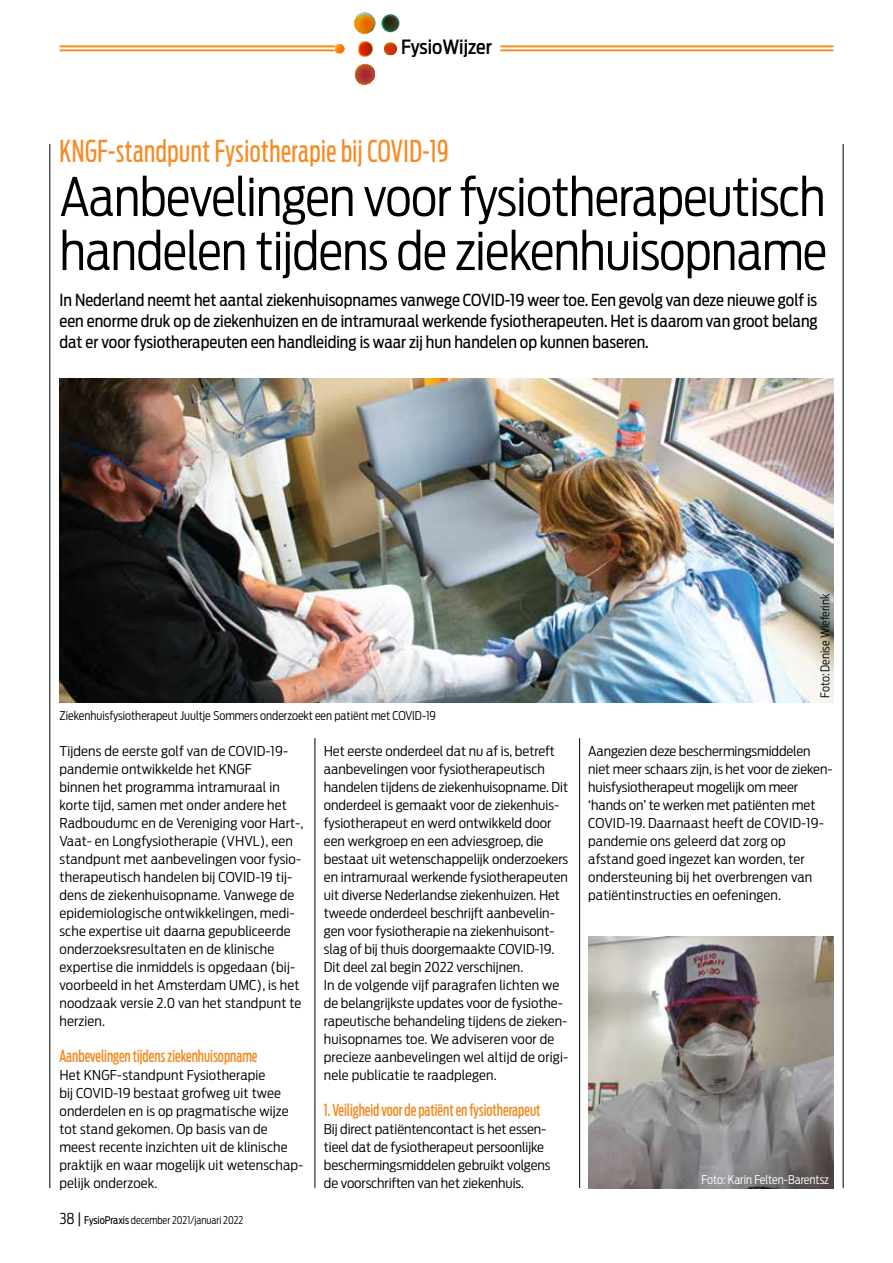
<style>
.page{position:relative;width:893px;height:1263px;background:#fff}
.page>*{position:absolute;margin:0;border:0;box-sizing:border-box;transform-origin:0 0}
.t1{font:300 52.5px/54px "Antenna Cond";letter-spacing:-.015em;color:#000}
.t2{font:30px "Antenna Extra Cond";letter-spacing:.02em;color:#f68b24;scale:.92 1}
.t3{font:500 19.5px "Antenna Cond";color:#000}
.t4{font:16.5px/21px "Antenna Cond";color:#000;text-align:justify}
.t5{font:500 16.5px "Antenna Extra Cond";color:#f68b24;scale:.9 1}
.t6{font:300 13.5px/18px "Antenna Cond";color:#000;scale:1.09 1}
.t7{font:300 12px "Antenna Cond";color:#000}
.t8{font:300 12px "Antenna Cond";color:#fff}
.t9{font:300 10.5px "Antenna Cond";color:#000;scale:.96 1}
.s1{font-size:15px}
.s2{font-weight:400}
</style>
<div class="page">
<hr style="left:843px;top:144px;width:1px;height:1044px;background:#000">
<hr style="left:50px;top:144px;width:1px;height:1044px;background:#000">
<hr style="left:579px;top:738px;width:1px;height:450px;background:#000">
<hr style="left:315px;top:738px;width:1px;height:450px;background:#000">
<img style="left:588px;top:936px;width:245px;height:252px">
<img style="left:60px;top:378px;width:774px;height:324px">
<hr style="left:60px;top:45px;width:773px;height:2px;background:#f68b24">
<hr style="left:60px;top:49px;width:773px;height:2px;background:#f68b24">
<div style="left:336px;top:2px;width:156px;height:63px;background:#fff"></div>
<div style="left:393px;top:42px;width:107px;height:12px;background:#fff"></div>
<svg style="left:358px;top:41px;width:15px;height:16px"></svg>
<svg style="left:384px;top:42px;width:13px;height:13px"></svg>
<svg style="left:384px;top:44px;width:13px;height:11px"></svg>
<svg style="left:381px;top:14px;width:18px;height:18px"></svg>
<svg style="left:354px;top:13px;width:21px;height:21px"></svg>
<svg style="left:354px;top:13px;width:21px;height:21px"></svg>
<svg style="left:335px;top:44px;width:9px;height:10px"></svg>
<svg style="left:355px;top:64px;width:20px;height:21px"></svg>
<h3 class="t3" style="left:401px;top:35px;width:92px">FysioWijzer</h3>
<h2 class="t2" style="left:60px;top:133px;width:424px">KNGF-standpunt Fysiotherapie bij COVID-19</h2>
<h1 class="t1" style="left:60px;top:170px;width:769px">Aanbevelingen voor fysiotherapeutisch handelen tijdens de ziekenhuisopname</h1>
<p class="t4" style="left:60px;top:290px;width:760px">In Nederland neemt het aantal ziekenhuisopnames vanwege COVID-19 weer toe. Een gevolg van deze nieuwe golf is een enorme druk op de ziekenhuizen en de intramuraal werkende fysiotherapeuten. Het is daarom van groot belang dat er voor fysiotherapeuten een handleiding is waar zij hun handelen op kunnen baseren.</p>
<p class="t7" style="left:60px;top:708px;width:378px">Ziekenhuisfysiotherapeut Juultje Sommers onderzoekt een patiënt met COVID-19</p>
<p class="t6" style="left:60px;top:742px;width:225px">Tijdens de eerste golf van de COVID-19- pandemie ontwikkelde het KNGF<br>binnen het programma intramuraal in korte tijd, samen met onder andere het Radboudumc en de Vereniging voor Hart-, Vaat- en Longfysiotherapie (VHVL), een standpunt met aanbevelingen voor fysio&shy;therapeutisch handelen bij COVID-19 tij&shy;dens de ziekenhuisopname. Vanwege de epidemiologische ontwikkelingen, medi&shy;sche expertise uit daarna gepubliceerde onderzoeksresultaten en de klinische expertise die inmiddels is opgedaan (bij&shy;voorbeeld in het Amsterdam UMC), is het noodzaak versie 2.0 van het standpunt te herzien.</p>
<p class="t5" style="left:60px;top:1046px;width:221px">Aanbevelingen tijdens ziekenhuisopname</p>
<p class="t6" style="left:60px;top:1066px;width:225px">Het KNGF-standpunt Fysiotherapie<br>bij COVID-19 bestaat grofweg uit twee onderdelen en is op pragmatische wijze tot stand gekomen. Op basis van de meest recente inzichten uit de klinische praktijk en waar mogelijk uit wetenschap&shy;pelijk onderzoek.</p>
<p class="t9" style="left:60px;top:1214px;width:193px"><span class="s1">38 |</span> <span class="s2">FysioPraxis</span> december 2021/januari 2022</p>
<p class="t6" style="left:324px;top:742px;width:226px">Het eerste onderdeel dat nu af is, betreft aanbevelingen voor fysiotherapeutisch handelen tijdens de ziekenhuisopname. Dit onderdeel is gemaakt voor de ziekenhuis&shy;fysiotherapeut en werd ontwikkeld door een werkgroep en een adviesgroep, die bestaat uit wetenschappelijk onderzoekers en intramuraal werkende fysiotherapeuten uit diverse Nederlandse ziekenhuizen. Het tweede onderdeel beschrijft aanbevelin&shy;gen voor fysiotherapie na ziekenhuisont&shy;slag of bij thuis doorgemaakte COVID-19.<br>Dit deel zal begin 2022 verschijnen.<br>In de volgende vijf paragrafen lichten we de belangrijkste updates voor de fysiothe&shy;rapeutische behandeling tijdens de zieken&shy;huisopnames toe. We adviseren voor de precieze aanbevelingen wel altijd de origi&shy;nele publicatie te raadplegen.</p>
<p class="t5" style="left:324px;top:1100px;width:242px">1. Veiligheid voor de patiënt en fysiotherapeut</p>
<p class="t6" style="left:324px;top:1120px;width:209px">Bij direct patiëntencontact is het essen&shy;tieel dat de fysiotherapeut persoonlijke beschermingsmiddelen gebruikt volgens de voorschriften van het ziekenhuis.</p>
<p class="t7" style="left:818px;top:698px;width:105px;rotate:-90deg">Foto: Denise Wieferink</p>
<p class="t6" style="left:588px;top:742px;width:225px">Aangezien deze beschermingsmiddelen niet meer schaars zijn, is het voor de zieken&shy;huisfysiotherapeut mogelijk om meer ‘hands on’ te werken met patiënten met COVID-19. Daarnaast heeft de COVID-19- pandemie ons geleerd dat zorg op afstand goed ingezet kan worden, ter ondersteuning bij het overbrengen van patiëntinstructies en oefeningen.</p>
<p class="t8" style="left:702px;top:1172px;width:129px">Foto: Karin Felten-Barentsz</p>
</div>
